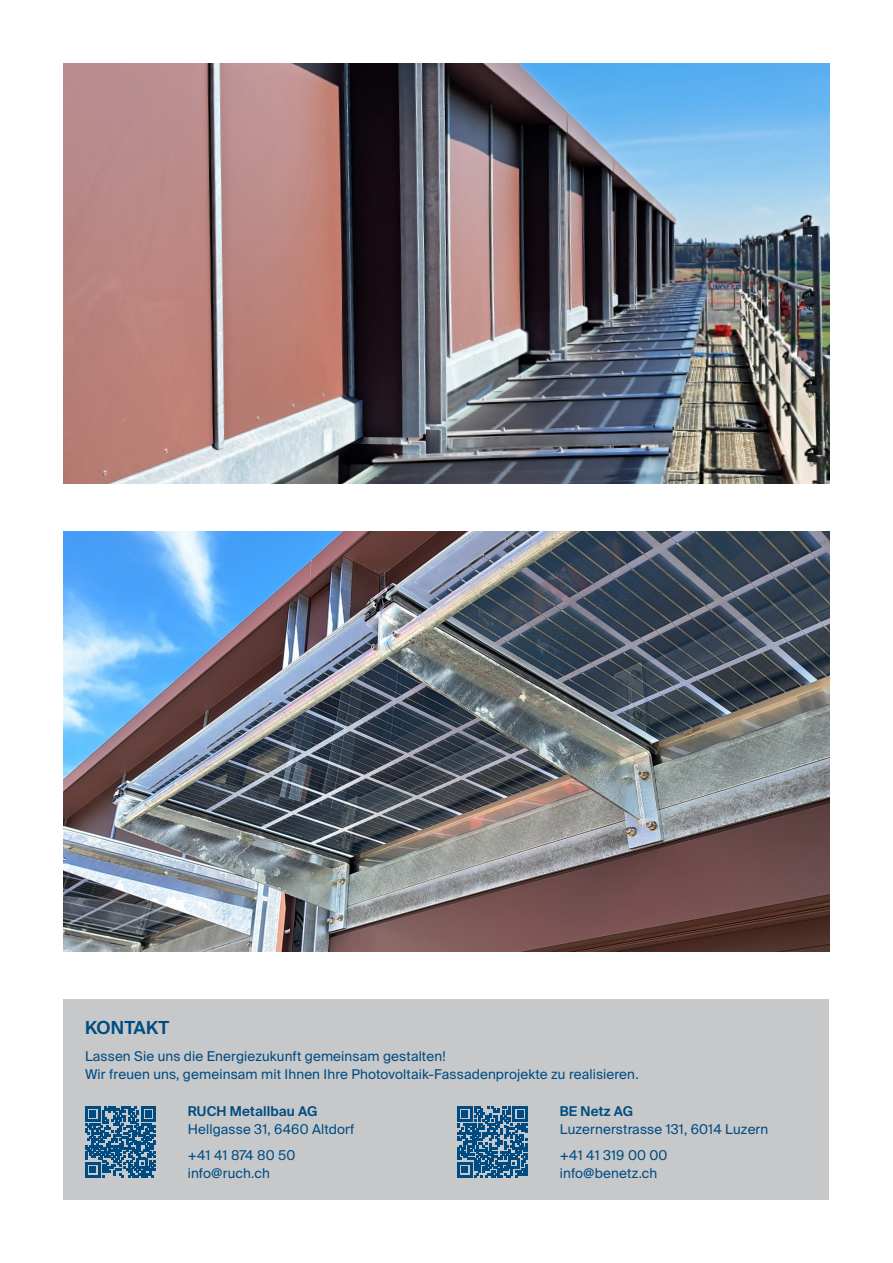
<style>
.page{position:relative;width:893px;height:1263px;background:#fff}
.page>*{position:absolute;margin:0;border:0;box-sizing:border-box;transform-origin:0 0}
.t1{font:600 18px "Suisse Intl";letter-spacing:.01em;color:#004c82}
.t2{font:13.5px/25.5px "Suisse Intl";letter-spacing:.01em;color:#004c82}
.t3{font:600 13.5px "Suisse Intl";letter-spacing:.01em;color:#004c82}
</style>
<div class="page">
<div style="left:64px;top:999px;width:765px;height:200px;background:#c7c8ca"></div>
<svg style="left:457px;top:1106px;width:71px;height:71px"></svg>
<svg style="left:85px;top:1106px;width:71px;height:71px"></svg>
<img style="left:64px;top:64px;width:765px;height:420px">
<img style="left:64px;top:531px;width:765px;height:420px">
<h1 class="t1" style="left:85px;top:1017px;width:86px">KONTAKT</h1>
<p class="t2" style="left:85px;top:1047px;width:555px;line-height:18px">Lassen Sie uns die Energiezukunft gemeinsam gestalten!<br>Wir freuen uns, gemeinsam mit Ihnen Ihre Photovoltaik-Fassadenprojekte zu realisieren.</p>
<p class="t3" style="left:188px;top:1104px;width:131px">RUCH Metallbau AG</p>
<p class="t2" style="left:188px;top:1117px;width:168px">Hellgasse 31, 6460 Altdorf +41 41 874 80 50</p>
<p class="t2" style="left:188px;top:1160px;width:84px">info@ruch.ch</p>
<p class="t3" style="left:560px;top:1104px;width:75px">BE Netz AG</p>
<p class="t2" style="left:560px;top:1117px;width:210px">Luzernerstrasse 131, 6014 Luzern +41 41 319 00 00</p>
<p class="t2" style="left:560px;top:1160px;width:99px">info@benetz.ch</p>
</div>
